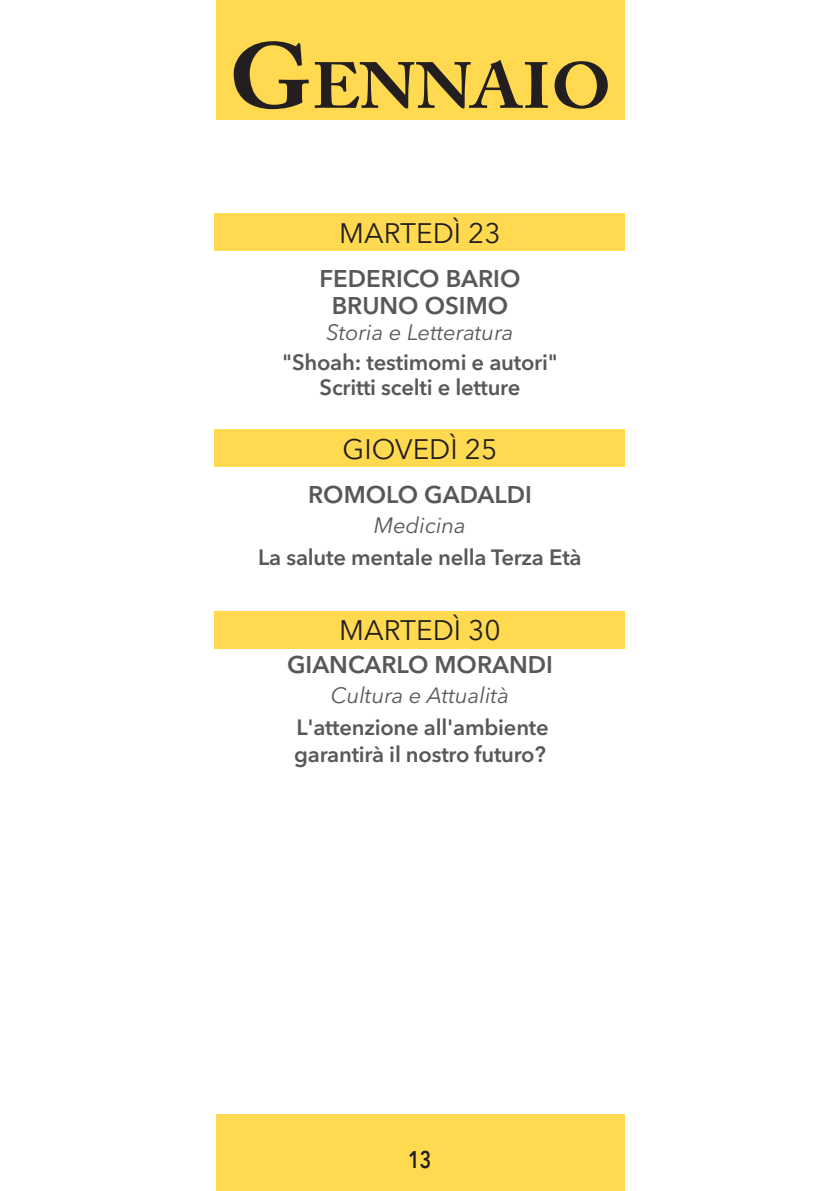
<style>
.page{position:relative;width:840px;height:1191px;background:#fff}
.page>*{position:absolute;margin:0;border:0;box-sizing:border-box;transform-origin:0 0}
.t1{font:700 64.4px "Adobe Caslon Pro";color:#231f20;scale:1.08 1}
.t2{font:28px "Avenir Next LT Pro";color:#231f20}
.t3{font:600 24px/26.8px "Avenir Next LT Pro";color:#57585a;text-align:center}
.t4{font:600 24px "Avenir Next LT Pro";color:#231f20;scale:.8 1}
.t5{font:600 22px/24.6px "Avenir Next LT Pro";letter-spacing:-.01em;color:#57585a;text-align:center}
.t6{font:italic 22px "Avenir Next LT Pro";color:#57585a}
.s1{font-size:92px}
</style>
<div class="page">
<div style="left:215px;top:0;width:409px;height:119px;background:#ffda51"></div>
<div style="left:215px;top:1114px;width:409px;height:77px;background:#ffda51"></div>
<div style="left:215px;top:214px;width:409px;height:37px;background:#ffda51"></div>
<div style="left:215px;top:430px;width:409px;height:37px;background:#ffda51"></div>
<div style="left:215px;top:611px;width:409px;height:37px;background:#ffda51"></div>
<h1 class="t1" style="left:228px;top:48px;width:349px"><span class="s1">G</span>ENNAIO</h1>
<p class="t2" style="left:339px;top:216px;width:163px">MARTEDÌ 23</p>
<p class="t3" style="left:319px;top:265px;width:202px">FEDERICO BARIO<br>BRUNO OSIMO</p>
<p class="t6" style="left:326px;top:319px;width:188px">Storia e Letteratura</p>
<p class="t5" style="left:282px;top:350px;width:277px">"Shoah: testimomi e autori"<br>Scritti scelti e letture</p>
<p class="t2" style="left:342px;top:432px;width:156px">GIOVEDÌ 25</p>
<p class="t3" style="left:308px;top:481px;width:225px">ROMOLO GADALDI</p>
<p class="t6" style="left:373px;top:512px;width:94px">Medicina</p>
<p class="t5" style="left:258px;top:545px;width:325px">La salute mentale nella Terza Età</p>
<p class="t2" style="left:339px;top:614px;width:163px">MARTEDÌ 30</p>
<p class="t3" style="left:287px;top:651px;width:267px">GIANCARLO MORANDI</p>
<p class="t6" style="left:330px;top:682px;width:180px">Cultura e Attualità</p>
<p class="t5" style="left:294px;top:714px;width:256px;line-height:26.4px;text-align:left">L'attenzione all'ambiente garantirà il nostro futuro?</p>
<p class="t4" style="left:408px;top:1144px;width:31px">13</p>
</div>
